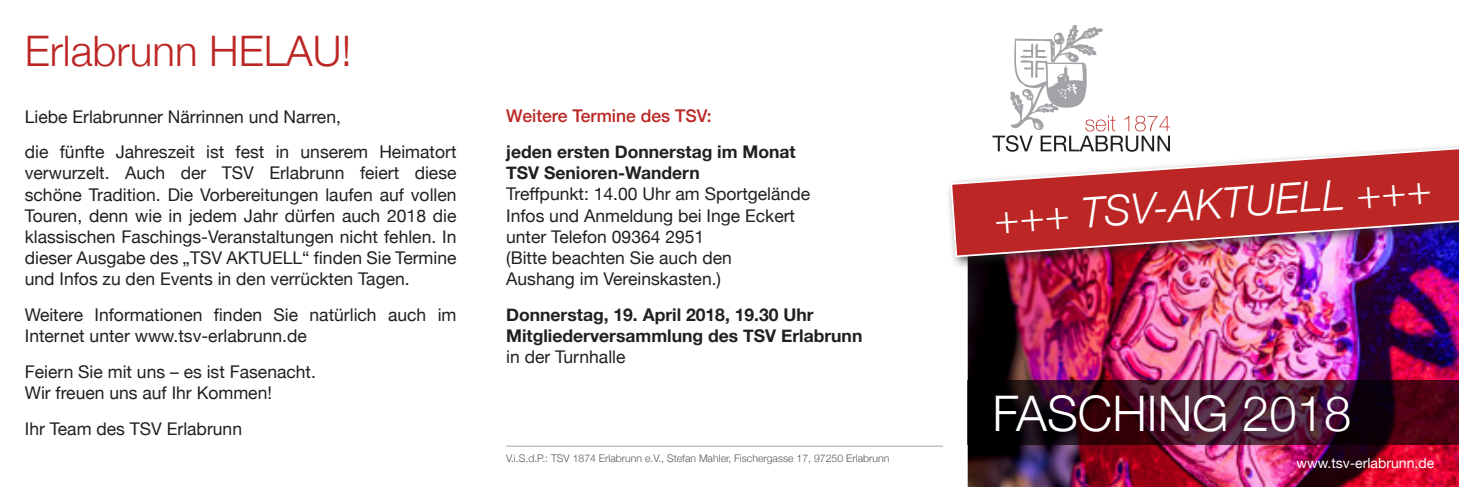
<style>
.page{position:relative;width:1459px;height:487px;background:#fff}
.page>*{position:absolute;margin:0;border:0;box-sizing:border-box;transform-origin:0 0}
.t1{font:300 49px "Helvetica Neue";color:#fff}
.t2{font:italic 300 42px "Helvetica Neue";color:#fff}
.t3{font:300 42px "Helvetica Neue";color:#bc2625}
.t4{font:17.5px/21px "Helvetica Neue";color:#231f20}
.t5{font:700 17.5px/21px "Helvetica Neue";color:#231f20}
.t6{font:500 17.5px "Helvetica Neue";color:#bc2625}
.t7{font:14px "Helvetica Neue";color:#fff}
.t8{font:300 10.5px "Helvetica Neue";color:#57585a}
</style>
<div class="page">
<img style="left:967px;top:269px;width:491px;height:217px">
<div style="left:944px;top:140px;width:514px;height:129px;background:#231f20;opacity:.75"></div>
<img style="left:949px;top:144px;width:509px;height:114px">
<svg style="left:967px;top:380px;width:491px;height:64px;background:#350d1e"></svg>
<svg style="left:992px;top:25px;width:178px;height:126px"></svg>
<hr style="left:506px;top:445px;width:437px;height:1px;background:#a1a3a6">
<h2 class="t3" style="left:25px;top:17px;width:328px">Erlabrunn HELAU!</h2>
<p class="t4" style="left:25px;top:99px;width:433px;line-height:35.9px">Liebe Erlabrunner Närrinnen und Narren,<br>die fünfte Jahreszeit ist fest in unserem Heimatort</p>
<p class="t4" style="left:25px;top:163px;width:433px;text-align:justify">verwurzelt. Auch der TSV Erlabrunn feiert diese schöne Tradition. Die Vorbereitungen laufen auf vollen Touren, denn wie in jedem Jahr dürfen auch 2018 die klassischen Faschings-Veranstaltungen nicht fehlen. In dieser Ausgabe des „TSV AKTUELL“ finden Sie Termine und Infos zu den Events in den verrückten Tagen.</p>
<p class="t4" style="left:25px;top:304px;width:433px">Weitere Informationen finden Sie natürlich auch im<br>Internet unter www.tsv-erlabrunn.de</p>
<p class="t4" style="left:25px;top:361px;width:293px">Feiern Sie mit uns – es ist Fasenacht.<br>Wir freuen uns auf Ihr Kommen!</p>
<p class="t4" style="left:25px;top:418px;width:219px">Ihr Team des TSV Erlabrunn</p>
<p class="t6" style="left:506px;top:102px;width:207px">Weitere Termine des TSV:</p>
<p class="t5" style="left:506px;top:142px;width:291px">jeden ersten Donnerstag im Monat<br>TSV Senioren-Wandern</p>
<p class="t4" style="left:506px;top:184px;width:305px">Treffpunkt: 14.00 Uhr am Sportgelände<br>Infos und Anmeldung bei Inge Eckert unter Telefon 09364 2951<br>(Bitte beachten Sie auch den<br>Aushang im Vereinskasten.)</p>
<p class="t5" style="left:506px;top:304px;width:358px">Donnerstag, 19. April 2018, 19.30 Uhr<br>Mitgliederversammlung des TSV Erlabrunn</p>
<p class="t4" style="left:506px;top:346px;width:121px">in der Turnhalle</p>
<p class="t8" style="left:506px;top:449px;width:385px">V.i.S.d.P.: TSV 1874 Erlabrunn e.V., Stefan Mahler, Fischergasse 17, 97250 Erlabrunn</p>
<h2 class="t2" style="left:991px;top:185px;width:440px;rotate:-4deg">+++ TSV-AKTUELL +++</h2>
<h1 class="t1" style="left:992px;top:373px;width:360px">FASCHING 2018</h1>
<p class="t7" style="left:1296px;top:452px;width:139px">www.tsv-erlabrunn.de</p>
</div>
